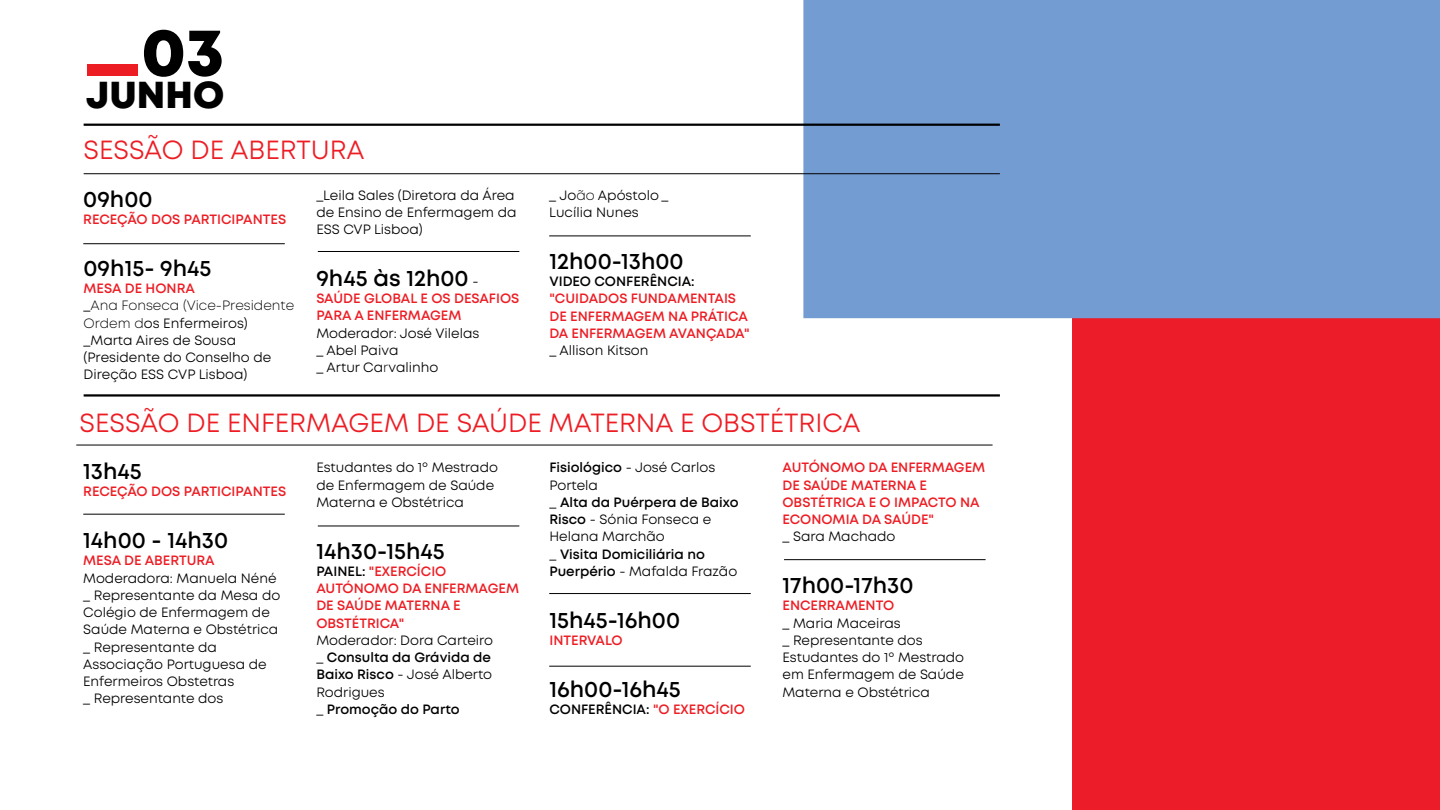
<style>
.page{position:relative;width:1440px;height:810px;background:#fff}
.page>*{position:absolute;margin:0;border:0;box-sizing:border-box;transform-origin:0 0}
.t1{font:800 67.5px "Mont";color:#000}
.t2{font:800 37.5px "Mont";color:#000}
.t3{font:26.25px "Mont";color:#ed1d24}
.t4{font:600 22.5px "Mont";color:#000}
.t5{font:13.5px/17.2px "Mont";color:#000}
.t6{font:600 13.5px/17.2px "Mont";color:#ed1d24}
.t7{font:600 13.5px/17.2px "Mont";color:#000}
.s1{font-weight:600;color:#ed1d24}
.s2{font-weight:300}
.s3{font-weight:400;font-size:13.5px}
.s4{font-weight:400}
.s5{color:#ed1d24}
.s6{color:#000}
.s7{font-weight:600}
</style>
<div class="page">
<div style="left:1072px;top:318px;width:368px;height:492px;background:#ed1c29"></div>
<div style="left:803px;top:0;width:637px;height:318px;background:#739dd2"></div>
<div style="left:87px;top:64px;width:50px;height:12px;background:#ed1d24"></div>
<hr style="left:84px;top:124px;width:916px;height:2px;background:#000">
<hr style="left:84px;top:173px;width:916px;height:1px;background:#000">
<hr style="left:83px;top:244px;width:202px;height:1px;background:#000">
<hr style="left:318px;top:251px;width:201px;height:1px;background:#000">
<hr style="left:549px;top:236px;width:202px;height:1px;background:#000">
<hr style="left:549px;top:593px;width:202px;height:1px;background:#000">
<hr style="left:318px;top:526px;width:201px;height:1px;background:#000">
<hr style="left:83px;top:514px;width:202px;height:1px;background:#000">
<hr style="left:784px;top:559px;width:202px;height:1px;background:#000">
<hr style="left:549px;top:666px;width:202px;height:1px;background:#000">
<hr style="left:84px;top:394px;width:916px;height:3px;background:#000">
<hr style="left:76px;top:445px;width:917px;height:1px;background:#000">
<h1 class="t1" style="left:141px;top:8px;width:84px">03</h1>
<h2 class="t2" style="left:86px;top:70px;width:139px">JUNHO</h2>
<h3 class="t3" style="left:84px;top:134px;width:282px">SESSÃO DE ABERTURA</h3>
<h3 class="t4" style="left:83px;top:184px;width:71px">09h00</h3>
<p class="t6" style="left:83px;top:210px;width:204px">RECEÇÃO DOS PARTICIPANTES</p>
<h3 class="t4" style="left:84px;top:254px;width:130px">09h15- 9h45</h3>
<p class="t5" style="left:84px;top:280px;width:212px"><span class="s1">MESA DE HONRA<br></span>_<span class="s2">Ana Fonseca (Vice-Presidente<br>Ordem d</span>os Enfermeiros) _Marta Aires de Sousa (Presidente do Conselho de<br>Direção ESS CVP Lisboa)</p>
<p class="t5" style="left:316px;top:187px;width:202px">_Leila Sales (Diretora da Área de Ensino de Enfermagem da<br>ESS CVP Lisboa)</p>
<h3 class="t4" style="left:316px;top:264px;width:164px">9h45 às 12h00 <span class="s3">-</span></h3>
<p class="t6" style="left:316px;top:290px;width:205px;line-height:16.7px">SAÚDE GLOBAL E OS DESAFIOS<br>PARA A ENFERMAGEM</p>
<p class="t5" style="left:316px;top:325px;width:164px">Moderador: José Vilelas _ Abel Paiva<br>_ Artur Ca<span class="s2">r</span>valinho</p>
<p class="t5" style="left:549px;top:188px;width:121px;line-height:16.4px">_ Jo<span class="s2">ão</span> Apóstolo _<br>Lucília Nunes</p>
<h3 class="t4" style="left:549px;top:247px;width:136px">12h00-13h00</h3>
<p class="t7" style="left:549px;top:273px;width:147px">VIDEO CONFERÊNCIA:</p>
<p class="t6" style="left:549px;top:290px;width:202px">"CUIDADOS FUNDAMENTAIS<br>DE ENFERMAGEM NA PRÁTICA<br>DA ENFERMAGEM AVANÇADA"</p>
<p class="t5" style="left:549px;top:342px;width:101px">_ Allison Kitson</p>
<h3 class="t3" style="left:80px;top:406px;width:783px">SESSÃO DE ENFERMAGEM DE SAÚDE MATERNA E OBSTÉTRICA</h3>
<h3 class="t4" style="left:83px;top:457px;width:60px">13h45</h3>
<p class="t6" style="left:83px;top:483px;width:204px">RECEÇÃO DOS PARTICIPANTES</p>
<h3 class="t4" style="left:83px;top:526px;width:146px">14h00 - 14h30</h3>
<p class="t6" style="left:83px;top:552px;width:133px">MESA DE ABERTURA</p>
<p class="t5" style="left:83px;top:569px;width:199px">Moderadora: Manuela Néné _ Representante da Mesa do<br>Colégio de Enfermagem de<br>Saúde Materna e Obstétrica _ Representante da<br>Associação Portuguesa de<br>Enfermeiros Obstetras<br>_ Representante dos</p>
<p class="t6" style="left:783px;top:459px;width:204px">AUTÓNOMO DA ENFERMAGEM<br>DE SAÚDE MATERNA E<br>OBSTÉTRICA E O IMPACTO NA<br>ECONOMIA DA SAÚDE"</p>
<p class="t5" style="left:783px;top:528px;width:115px">_ Sara Machado</p>
<h3 class="t4" style="left:783px;top:571px;width:133px">17h00-17h30</h3>
<p class="t6" style="left:783px;top:597px;width:113px">ENCERRAMENTO</p>
<p class="t5" style="left:783px;top:614px;width:183px">_ Maria Maceiras<br>_ Representante dos<br>Estudantes do 1º Mestrado em Enfermagem de Saúde<br>Materna e Obstétrica</p>
<p class="t7" style="left:549px;top:459px;width:191px">Fisiológico <span class="s4">- José Carlos<br>Portela<br>_</span> Alta da Puérpera de Baixo<br>Risco <span class="s4">- Sónia Fonseca e<br>Helana Marchão<br>_</span> Visita Domiciliária no<br>Puerpério <span class="s4">- Mafalda Frazão</span></p>
<h3 class="t4" style="left:549px;top:605px;width:132px">15h45-16h00</h3>
<p class="t6" style="left:549px;top:632px;width:75px">INTERVALO</p>
<h3 class="t4" style="left:549px;top:674px;width:133px">16h00-16h45</h3>
<p class="t7" style="left:549px;top:701px;width:197px">CONFERÊNCIA: <span class="s5">"O EXERCÍCIO</span></p>
<p class="t5" style="left:316px;top:459px;width:183px">Estudantes do 1º Mestrado de Enfermagem de Saúde<br>Materna e Obstétrica</p>
<h3 class="t4" style="left:316px;top:536px;width:130px">14h30-15h45</h3>
<p class="t6" style="left:316px;top:563px;width:204px"><span class="s6">PAINEL:</span> "EXERCÍCIO<br>AUTÓNOMO DA ENFERMAGEM<br>DE SAÚDE MATERNA E<br>OBSTÉTRICA"</p>
<p class="t5" style="left:316px;top:632px;width:178px">Moderador: Dora Carteiro _ <span class="s7">Consulta da Grávida de<br>Baixo Risco</span> - José Alberto<br>Rodrigues<br>_ <span class="s7">Promoção do Parto</span></p>
</div>
